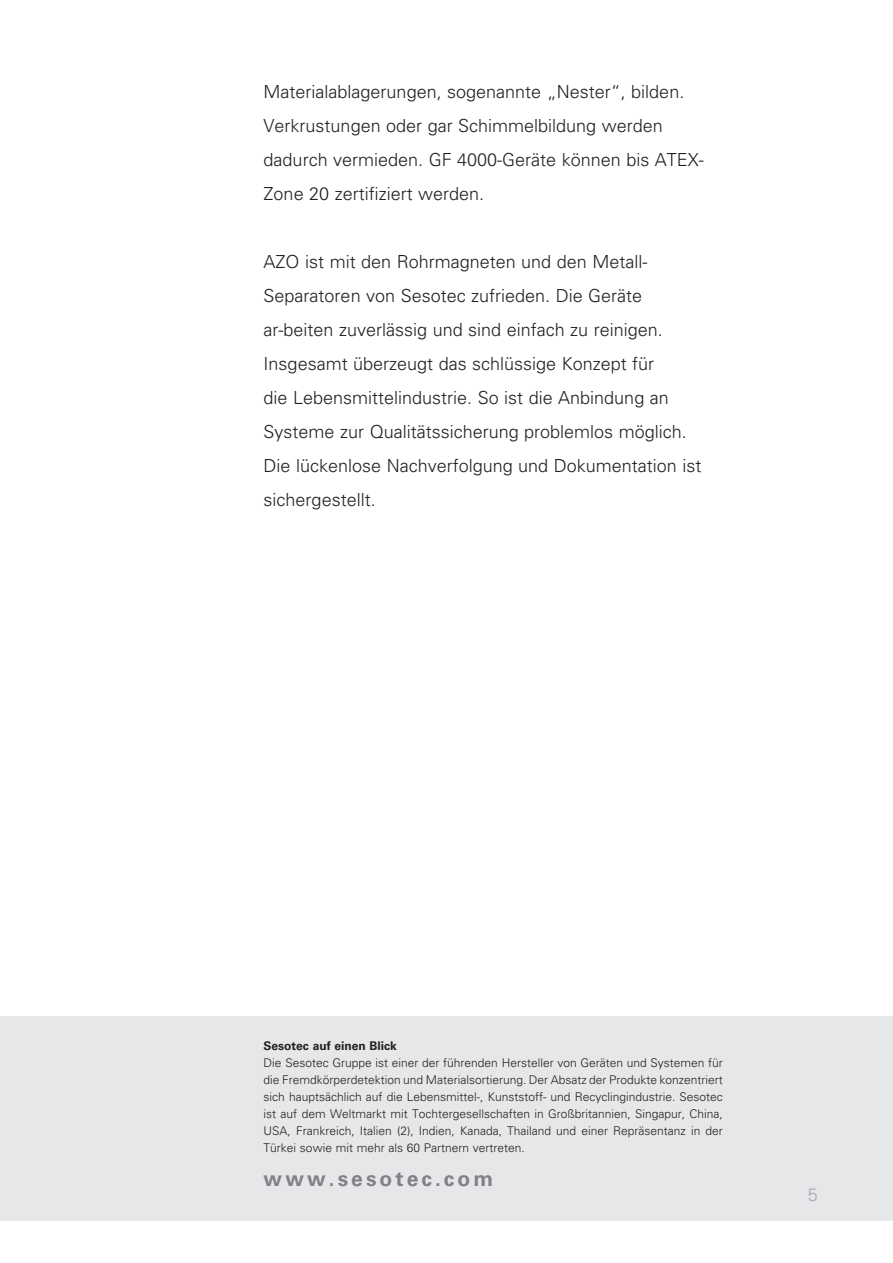
<style>
.page{position:relative;width:893px;height:1263px;background:#fff}
.page>*{position:absolute;margin:0;border:0;box-sizing:border-box;transform-origin:0 0}
.t1{font:700 21px "Univers LT";letter-spacing:.145em;color:#808285}
.t2{font:300 18px/34px "Univers LT";color:#231f20}
.t3{font:300 18px "Univers LT";color:#a8a9ad}
.t4{font:300 12px/17px "Univers LT";color:#231f20;text-align:justify}
.t5{font:700 12px "Univers LT";color:#231f20}
</style>
<div class="page">
<div style="left:0;top:1016px;width:893px;height:204px;background:#e6e7e9"></div>
<p class="t2" style="left:264px;top:74px;width:442px">Materialablagerungen, sogenannte „Nester“, bilden.<br>Verkrustungen oder gar Schimmelbildung werden dadurch vermieden. GF 4000-Geräte können bis ATEX-Zone 20 zertifiziert werden.</p>
<p class="t2" style="left:264px;top:245px;width:439px">AZO ist mit den Rohrmagneten und den Metall-Separatoren von Sesotec zufrieden. Die Geräte ar-beiten zuverlässig und sind einfach zu reinigen.<br>Insgesamt überzeugt das schlüssige Konzept für<br>die Lebensmittelindustrie. So ist die Anbindung an Systeme zur Qualitätssicherung problemlos möglich.<br>Die lückenlose Nachverfolgung und Dokumentation ist sichergestellt.</p>
<p class="t5" style="left:264px;top:1039px;width:135px">Sesotec auf einen Blick</p>
<p class="t4" style="left:264px;top:1054px;width:461px">Die Sesotec Gruppe ist einer der führenden Hersteller von Geräten und Systemen für die Fremdkörperdetektion und Materialsortierung. Der Absatz der Produkte konzentriert sich hauptsächlich auf die Lebensmittel-, Kunststoff- und Recyclingindustrie. Sesotec ist auf dem Weltmarkt mit Tochtergesellschaften in Großbritannien, Singapur, China, USA, Frankreich, Italien (2), Indien, Kanada, Thailand und einer Repräsentanz in der Türkei sowie mit mehr als 60 Partnern vertreten.</p>
<p class="t1" style="left:264px;top:1167px;width:231px">www.sesotec.com</p>
<p class="t3" style="left:808px;top:1183px;width:12px">5</p>
</div>
